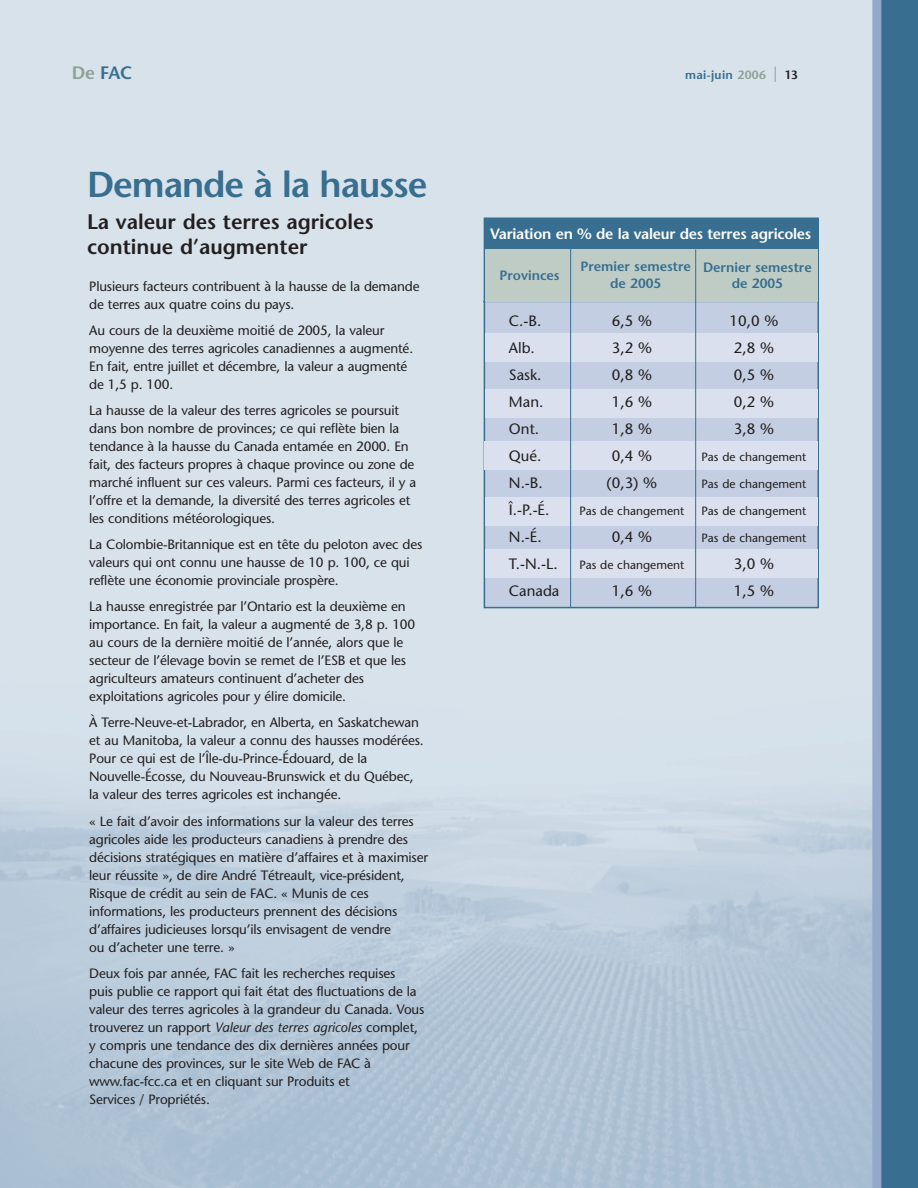
<style>
.page{position:relative;width:918px;height:1188px;background:#fff}
.page>*{position:absolute;margin:0;border:0;box-sizing:border-box;transform-origin:0 0}
.t1{font:600 36px "Stone Sans";letter-spacing:-.03em;color:#386e8f}
.t2{font:600 21px/25.2px "Stone Sans";color:#231f20}
.t3{font:600 18px "Stone Sans";color:#386e8f}
.t4{font:15px "Stone Sans";color:#231f20}
.t5{font:600 15px "Stone Sans";letter-spacing:-.015em;color:#fff}
.t6{font:13.5px/18px "Stone Sans";letter-spacing:-.01em;color:#231f20}
.t7{font:600 13.5px/16.2px "Stone Sans";color:#386e8f;text-align:center}
.t8{font:12px "Stone Sans";color:#231f20}
.t9{font:600 12px "Stone Sans";letter-spacing:.03em;color:#386e8f}
.s1{color:#8ca094}
.s2{font-size:21px;color:#8ca094}
.s3{color:#231f20}
.s4{font-style:italic}
</style>
<div class="page">
<div style="left:880px;top:0;width:38px;height:1188px;background:#386e8f"></div>
<div style="left:872px;top:0;width:9px;height:1188px;background:#94a8ca"></div>
<div style="left:484px;top:218px;width:334px;height:390px;background:#c4cee2"></div>
<div style="left:484px;top:218px;width:335px;height:32px;background:#386e8f"></div>
<hr style="left:483px;top:301px;width:335px;height:1px;background:#386e8f">
<div style="left:485px;top:250px;width:333px;height:52px;background:#bfccc5"></div>
<div style="left:485px;top:334px;width:333px;height:28px;background:#dae0ed"></div>
<div style="left:485px;top:389px;width:333px;height:28px;background:#dae0ed"></div>
<div style="left:484px;top:442px;width:334px;height:28px;background:#dae0ed"></div>
<div style="left:485px;top:497px;width:333px;height:28px;background:#dae0ed"></div>
<div style="left:485px;top:549px;width:333px;height:28px;background:#dae0ed"></div>
<hr style="left:570px;top:249px;width:1px;height:359px;background:#386e8f">
<hr style="left:695px;top:249px;width:1px;height:359px;background:#386e8f">
<h3 class="t3" style="left:72px;top:65px;width:62px"><span class="s1">De</span> FAC</h3>
<p class="t9" style="left:685px;top:70px;width:115px">mai-juin <span class="s1">2006</span> <span class="s2">|</span> <span class="s3">13</span></p>
<h1 class="t1" style="left:87px;top:170px;width:342px">Demande à la hausse</h1>
<h2 class="t2" style="left:87px;top:211px;width:288px">La valeur des terres agricoles continue d’augmenter</h2>
<p class="t6" style="left:89px;top:279px;width:332px">Plusieurs facteurs contribuent à la hausse de la demande de terres aux quatre coins du pays.</p>
<p class="t6" style="left:89px;top:323px;width:325px">Au cours de la deuxième moitié de 2005, la valeur moyenne des terres agricoles canadiennes a augmenté.<br>En fait, entre juillet et décembre, la valeur a augmenté de 1,5 p. 100.</p>
<p class="t6" style="left:89px;top:403px;width:329px">La hausse de la valeur des terres agricoles se poursuit dans bon nombre de provinces; ce qui reflète bien la tendance à la hausse du Canada entamée en 2000. En fait, des facteurs propres à chaque province ou zone de marché influent sur ces valeurs. Parmi ces facteurs, il y a l’offre et la demande, la diversité des terres agricoles et les conditions météorologiques.</p>
<p class="t6" style="left:89px;top:537px;width:335px">La Colombie-Britannique est en tête du peloton avec des valeurs qui ont connu une hausse de 10 p. 100, ce qui reflète une économie provinciale prospère.</p>
<p class="t6" style="left:89px;top:599px;width:328px">La hausse enregistrée par l’Ontario est la deuxième en importance. En fait, la valeur a augmenté de 3,8 p. 100 au cours de la dernière moitié de l’année, alors que le secteur de l’élevage bovin se remet de l’ESB et que les agriculteurs amateurs continuent d’acheter des exploitations agricoles pour y élire domicile.</p>
<p class="t6" style="left:89px;top:715px;width:336px">À Terre-Neuve-et-Labrador, en Alberta, en Saskatchewan et au Manitoba, la valeur a connu des hausses modérées.<br>Pour ce qui est de l’Île-du-Prince-Édouard, de la Nouvelle-Écosse, du Nouveau-Brunswick et du Québec, la valeur des terres agricoles est inchangée.</p>
<p class="t6" style="left:89px;top:813px;width:340px">« Le fait d’avoir des informations sur la valeur des terres agricoles aide les producteurs canadiens à prendre des décisions stratégiques en matière d’affaires et à maximiser leur réussite », de dire André Tétreault, vice-président, Risque de crédit au sein de FAC. « Munis de ces informations, les producteurs prennent des décisions d’affaires judicieuses lorsqu’ils envisagent de vendre<br>ou d’acheter une terre. »</p>
<p class="t6" style="left:89px;top:965px;width:337px">Deux fois par année, FAC fait les recherches requises<br>puis publie ce rapport qui fait état des fluctuations de la valeur des terres agricoles à la grandeur du Canada. Vous trouverez un rapport <span class="s4">Valeur des terres agricoles</span> complet, y compris une tendance des dix dernières années pour chacune des provinces, sur le site Web de FAC à www.fac-fcc.ca et en cliquant sur Produits et<br>Services / Propriétés.</p>
<p class="t5" style="left:490px;top:228px;width:323px">Variation en % de la valeur des terres agricoles</p>
<p class="t7" style="left:500px;top:269px;width:62px">Provinces</p>
<p class="t7" style="left:580px;top:260px;width:112px">Premier semestre de 2005</p>
<p class="t7" style="left:703px;top:260px;width:110px">Dernier semestre de 2005</p>
<p class="t4" style="left:509px;top:315px;width:34px">C.-B.</p>
<p class="t4" style="left:612px;top:315px;width:42px">6,5 %</p>
<p class="t4" style="left:730px;top:315px;width:50px">10,0 %</p>
<p class="t4" style="left:509px;top:342px;width:27px">Alb.</p>
<p class="t4" style="left:612px;top:342px;width:42px">3,2 %</p>
<p class="t4" style="left:734px;top:342px;width:42px">2,8 %</p>
<p class="t4" style="left:509px;top:369px;width:34px">Sask.</p>
<p class="t4" style="left:612px;top:369px;width:42px">0,8 %</p>
<p class="t4" style="left:734px;top:369px;width:42px">0,5 %</p>
<p class="t4" style="left:509px;top:396px;width:36px">Man.</p>
<p class="t4" style="left:612px;top:396px;width:42px">1,6 %</p>
<p class="t4" style="left:734px;top:396px;width:42px">0,2 %</p>
<p class="t4" style="left:509px;top:423px;width:32px">Ont.</p>
<p class="t4" style="left:612px;top:423px;width:42px">1,8 %</p>
<p class="t4" style="left:734px;top:423px;width:42px">3,8 %</p>
<p class="t4" style="left:509px;top:450px;width:34px">Qué.</p>
<p class="t4" style="left:612px;top:450px;width:42px">0,4 %</p>
<p class="t8" style="left:702px;top:452px;width:106px">Pas de changement</p>
<p class="t4" style="left:509px;top:477px;width:35px">N.-B.</p>
<p class="t4" style="left:607px;top:477px;width:52px">(0,3) %</p>
<p class="t8" style="left:702px;top:479px;width:106px">Pas de changement</p>
<p class="t4" style="left:509px;top:504px;width:42px">Î.-P.-É.</p>
<p class="t8" style="left:579px;top:506px;width:106px">Pas de changement</p>
<p class="t8" style="left:702px;top:506px;width:106px">Pas de changement</p>
<p class="t4" style="left:509px;top:531px;width:34px">N.-É.</p>
<p class="t4" style="left:612px;top:531px;width:42px">0,4 %</p>
<p class="t8" style="left:702px;top:533px;width:106px">Pas de changement</p>
<p class="t4" style="left:509px;top:558px;width:50px">T.-N.-L.</p>
<p class="t8" style="left:579px;top:560px;width:106px">Pas de changement</p>
<p class="t4" style="left:734px;top:558px;width:42px">3,0 %</p>
<p class="t4" style="left:509px;top:585px;width:52px">Canada</p>
<p class="t4" style="left:612px;top:585px;width:42px">1,6 %</p>
<p class="t4" style="left:734px;top:585px;width:42px">1,5 %</p>
</div>
